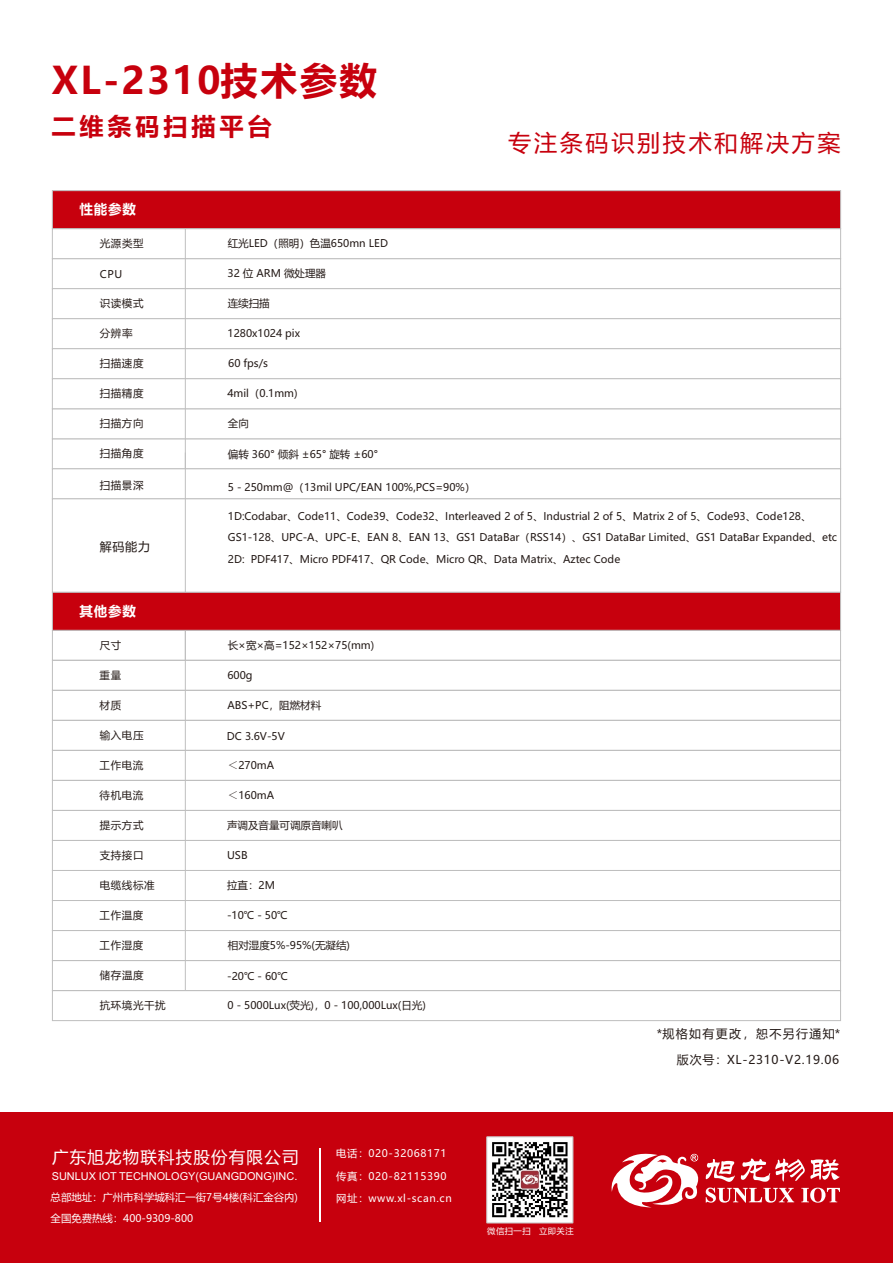
<style>
.page{position:relative;width:893px;height:1263px;background:#fff}
.page>*{position:absolute;margin:0;border:0;box-sizing:border-box;transform-origin:0 0}
.t1{font:700 37.5px "Microsoft Ya Hei";letter-spacing:.06em;color:#c7000d}
.t2{font:700 24.3px "Microsoft Ya Hei";letter-spacing:.155em;color:#c7000d}
.t3{font:23.1px "Microsoft Ya Hei";letter-spacing:.115em;color:#c7000d}
.t4{font:16.5px "Microsoft Ya Hei";letter-spacing:.07em;color:#fff}
.t5{font:700 13.5px "Microsoft Ya Hei";letter-spacing:.06em;color:#fff}
.t6{font:12px/25.8px "Microsoft Ya Hei";letter-spacing:.115em;color:#231916;text-align:right}
.t7{font:12px "Microsoft Ya Hei";letter-spacing:.06em;color:#231916}
.t8{font:10.95px "Arial";color:#fff}
.t9{font:10.5px/21.8px "Microsoft Ya Hei";color:#231916}
.t10{font:10.35px/22.4px "Microsoft Ya Hei";letter-spacing:.06em;color:#fff}
.t11{font:10.35px/20.4px "Microsoft Ya Hei";color:#fff}
.t12{font:8.25px "Microsoft Ya Hei";letter-spacing:.06em;color:#fff}
.s1{font-family:"Adobe Fangsong Std"}
</style>
<div class="page">
<div style="left:0;top:1113px;width:893px;height:150px;background:#c7000d"></div>
<svg style="left:611px;top:1153px;width:229px;height:54px"></svg>
<hr style="left:319px;top:1149px;width:1px;height:73px;background:#fff">
<img style="left:487px;top:1137px;width:86px;height:86px">
<div style="left:486px;top:1136px;width:87px;height:87px;border:1px solid #c9c9ca"></div>
<div style="left:52px;top:630px;width:789px;height:31px;border:1px solid #bfbfbf"></div>
<div style="left:52px;top:660px;width:789px;height:31px;border:1px solid #bfbfbf"></div>
<div style="left:52px;top:720px;width:789px;height:31px;border:1px solid #bfbfbf"></div>
<div style="left:52px;top:750px;width:789px;height:31px;border:1px solid #bfbfbf"></div>
<div style="left:52px;top:780px;width:789px;height:31px;border:1px solid #bfbfbf"></div>
<div style="left:52px;top:810px;width:789px;height:31px;border:1px solid #bfbfbf"></div>
<div style="left:52px;top:930px;width:789px;height:31px;border:1px solid #bfbfbf"></div>
<div style="left:52px;top:960px;width:789px;height:31px;border:1px solid #bfbfbf"></div>
<div style="left:52px;top:990px;width:789px;height:31px;border:1px solid #bfbfbf"></div>
<hr style="left:185px;top:453px;width:1px;height:537px;background:#bfbfbf">
<svg style="left:52px;top:190px;width:789px;height:308px"></svg>
<svg style="left:52px;top:498px;width:789px;height:93px"></svg>
<hr style="left:185px;top:229px;width:1px;height:432px;background:#bfbfbf">
<svg style="left:52px;top:591px;width:789px;height:40px;background:#c7101c"></svg>
<div style="left:52px;top:840px;width:789px;height:31px;border:1px solid #bfbfbf"></div>
<div style="left:52px;top:870px;width:789px;height:31px;border:1px solid #bfbfbf"></div>
<div style="left:52px;top:690px;width:789px;height:31px;border:1px solid #bfbfbf"></div>
<h1 class="t1" style="left:52px;top:63px;width:327px">XL-2310技术参数</h1>
<h2 class="t2" style="left:51px;top:116px;width:222px">二维条码扫描平台</h2>
<p class="t5" style="left:80px;top:203px;width:58px">性能参数</p>
<p class="t9" style="left:100px;top:233px;width:45px">光源类型</p>
<p class="t9" style="left:100px;top:264px;width:24px">CPU</p>
<p class="t9" style="left:100px;top:293px;width:45px">识读模式</p>
<p class="t9" style="left:100px;top:324px;width:34px">分辨率</p>
<p class="t9" style="left:100px;top:354px;width:45px">扫描速度</p>
<p class="t9" style="left:228px;top:233px;width:162px">红光LED（照明）色温650mn LED</p>
<p class="t9" style="left:227px;top:263px;width:100px">32 位 ARM 微处理器</p>
<p class="t9" style="left:228px;top:294px;width:43px">连续扫描</p>
<p class="t9" style="left:228px;top:323px;width:74px">1280x1024 pix</p>
<p class="t9" style="left:228px;top:353px;width:41px">60 fps/s</p>
<p class="t9" style="left:100px;top:384px;width:45px">扫描精度</p>
<p class="t9" style="left:227px;top:384px;width:72px">4mil（0.1mm)</p>
<p class="t9" style="left:100px;top:414px;width:45px">扫描方向</p>
<p class="t9" style="left:228px;top:414px;width:22px">全向</p>
<p class="t9" style="left:100px;top:444px;width:45px">扫描角度</p>
<p class="t9" style="left:228px;top:444px;width:152px">偏转 360° 倾斜 ±65° 旋转 ±60°</p>
<p class="t9" style="left:100px;top:475px;width:45px">扫描景深</p>
<p class="t9" style="left:228px;top:477px;width:249px">5－250mm@（13mil UPC/EAN 100%,PCS=90%）</p>
<h3 class="t3" style="left:508px;top:132px;width:334px">专注条码识别技术和解决方案</h3>
<p class="t7" style="left:100px;top:541px;width:52px">解码能力</p>
<p class="t5" style="left:80px;top:605px;width:58px">其他参数</p>
<p class="t9" style="left:228px;top:506px;width:611px">1D:Codabar、Code11、Code39、Code32、Interleaved 2 of 5、Industrial 2 of 5、Matrix 2 of 5、Code93、Code128、<br>GS1-128、UPC-A、UPC-E、EAN 8、EAN 13、GS1 DataBar（RSS14）、GS1 DataBar Limited、GS1 DataBar Expanded、etc<br>2D: PDF417、Micro PDF417、QR Code、Micro QR、Data Matrix、Aztec Code</p>
<p class="t9" style="left:100px;top:635px;width:23px">尺寸</p>
<p class="t9" style="left:228px;top:635px;width:148px">长×宽×高=152×152×75(mm)</p>
<p class="t9" style="left:100px;top:665px;width:23px">重量</p>
<p class="t9" style="left:227px;top:665px;width:27px">600g</p>
<p class="t9" style="left:100px;top:695px;width:23px">材质</p>
<p class="t9" style="left:227px;top:695px;width:95px">ABS+PC，阻燃材料</p>
<p class="t9" style="left:100px;top:725px;width:45px">输入电压</p>
<p class="t9" style="left:227px;top:726px;width:59px">DC 3.6V-5V</p>
<p class="t9" style="left:100px;top:756px;width:45px">工作电流</p>
<p class="t9" style="left:228px;top:756px;width:48px"><span class="s1">＜</span>270mA</p>
<p class="t9" style="left:100px;top:785px;width:45px">待机电流</p>
<p class="t9" style="left:100px;top:815px;width:45px">提示方式</p>
<p class="t9" style="left:100px;top:845px;width:45px">支持接口</p>
<p class="t9" style="left:100px;top:875px;width:56px">电缆线标准</p>
<p class="t9" style="left:100px;top:905px;width:45px">工作温度</p>
<p class="t9" style="left:100px;top:935px;width:45px">工作湿度</p>
<p class="t9" style="left:100px;top:965px;width:45px">储存温度</p>
<p class="t9" style="left:100px;top:995px;width:68px">抗环境光干扰</p>
<p class="t9" style="left:228px;top:785px;width:48px"><span class="s1">＜</span>160mA</p>
<p class="t9" style="left:227px;top:815px;width:117px">声调及音量可调原音喇叭</p>
<p class="t9" style="left:227px;top:845px;width:22px">USB</p>
<p class="t9" style="left:227px;top:875px;width:49px">拉直：2M</p>
<p class="t9" style="left:227px;top:906px;width:62px">-10℃－50℃</p>
<p class="t9" style="left:228px;top:935px;width:124px">相对湿度5%-95%(无凝结)</p>
<p class="t9" style="left:227px;top:966px;width:62px">-20℃－60℃</p>
<p class="t9" style="left:228px;top:995px;width:200px">0－5000Lux(荧光)，0－100,000Lux(日光)</p>
<h3 class="t4" style="left:52px;top:1149px;width:248px">广东旭龙物联科技股份有限公司</h3>
<p class="t8" style="left:52px;top:1172px;width:247px">SUNLUX IOT TECHNOLOGY(GUANGDONG)INC.</p>
<p class="t11" style="left:51px;top:1188px;width:249px">总部地址：广州市科学城科汇一街7号4楼(科汇金谷内)全国免费热线：400-9309-800</p>
<p class="t10" style="left:336px;top:1143px;width:117px">电话：020-32068171传真：020-82115390网址：www.xl-scan.cn</p>
<p class="t12" style="left:487px;top:1227px;width:88px">微信扫一扫　立即关注</p>
<p class="t6" style="left:657px;top:1022px;width:185px">*规格如有更改，恕不另行通知*版次号：XL-2310-V2.19.06</p>
</div>
